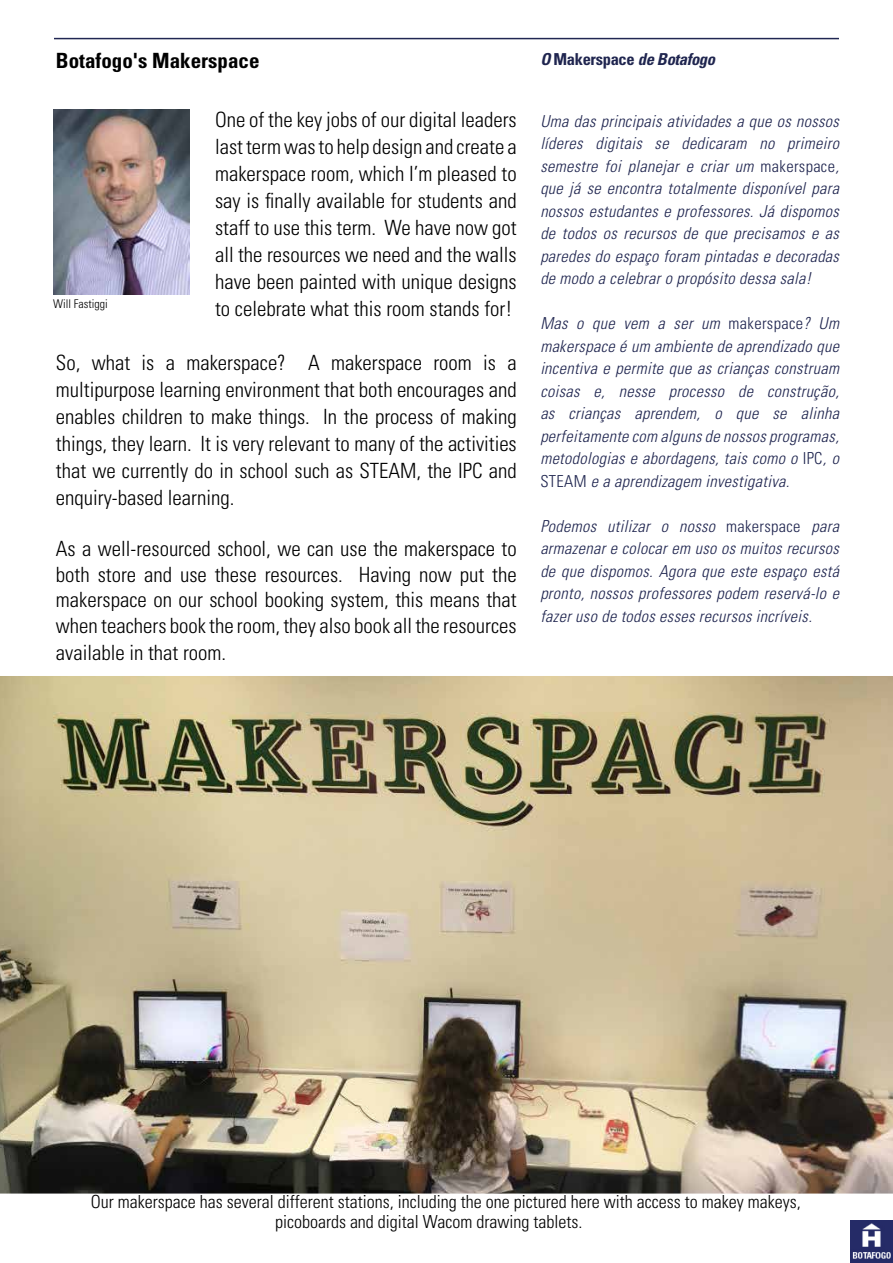
<style>
.page{position:relative;width:893px;height:1263px;background:#fff}
.page>*{position:absolute;margin:0;border:0;box-sizing:border-box;transform-origin:0 0}
.t1{font:300 condensed 21px/27px "Univers LT Std";color:#000;text-align:justify}
.t2{font:700 condensed 21px "Univers LT Std";color:#000}
.t3{font:300 condensed 18px/19.5px "Univers LT Std";color:#000}
.t4{font:italic 300 condensed 16.5px/22.5px "Univers LT Std";letter-spacing:.02em;color:#1f254f;text-align:justify}
.t5{font:italic 700 condensed 16.5px "Univers LT Std";letter-spacing:-.02em;color:#1f254f}
.t6{font:300 condensed 12px "Univers LT Std";color:#000}
.s1{font-style:normal}
</style>
<div class="page">
<img style="left:53px;top:110px;width:137px;height:184px">
<hr style="left:54px;top:38px;width:785px;height:1px;background:#212753">
<img style="left:0;top:676px;width:893px;height:518px">
<img style="left:850px;top:1220px;width:43px;height:43px">
<p class="t2" style="left:56px;top:48px;width:205px">Botafogo's Makerspace</p>
<p class="t1" style="left:215px;top:106px;width:303px">One of the key jobs of our digital leaders last term was to help design and create a makerspace room, which I’m pleased to say is finally available for students and staff to use this term. We have now got all the resources we need and the walls have been painted with unique designs to celebrate what this room stands for!</p>
<p class="t1" style="left:56px;top:349px;width:462px">So, what is a makerspace? A makerspace room is a multipurpose learning environment that both encourages and enables children to make things. In the process of making things, they learn. It is very relevant to many of the activities that we currently do in school such as STEAM, the IPC and enquiry-based learning.</p>
<p class="t1" style="left:56px;top:536px;width:462px;line-height:25.8px">As a well-resourced school, we can use the makerspace to both store and use these resources. Having now put the makerspace on our school booking system, this means that when teachers book the room, they also book all the resources available in that room.</p>
<p class="t6" style="left:53px;top:296px;width:56px">Will Fastiggi</p>
<p class="t5" style="left:540px;top:49px;width:176px">O <span class="s1">Makerspace</span> de Botafogo</p>
<p class="t4" style="left:540px;top:110px;width:300px">Uma das principais atividades a que os nossos líderes digitais se dedicaram no primeiro semestre foi planejar e criar um <span class="s1">makerspace</span>, que já se encontra totalmente disponível para nossos estudantes e professores. Já dispomos de todos os recursos de que precisamos e as paredes do espaço foram pintadas e decoradas de modo a celebrar o propósito dessa sala!</p>
<p class="t4" style="left:540px;top:312px;width:300px">Mas o que vem a ser um <span class="s1">makerspace</span>? Um makerspace é um ambiente de aprendizado que incentiva e permite que as crianças construam coisas e, nesse processo de construção, as crianças aprendem, o que se alinha perfeitamente com alguns de nossos programas, metodologias e abordagens, tais como o <span class="s1">IPC</span>, o <span class="s1">STEAM</span> e a aprendizagem investigativa.</p>
<p class="t4" style="left:540px;top:515px;width:300px">Podemos utilizar o nosso <span class="s1">makerspace</span> para armazenar e colocar em uso os muitos recursos de que dispomos. Agora que este espaço está pronto, nossos professores podem reservá-lo e fazer uso de todos esses recursos incríveis.</p>
<p class="t3" style="left:275px;top:1192px;width:527px;text-indent:-184px">Our makerspace has several different stations, including the one pictured here with access to makey makeys, picoboards and digital Wacom drawing tablets.</p>
</div>
